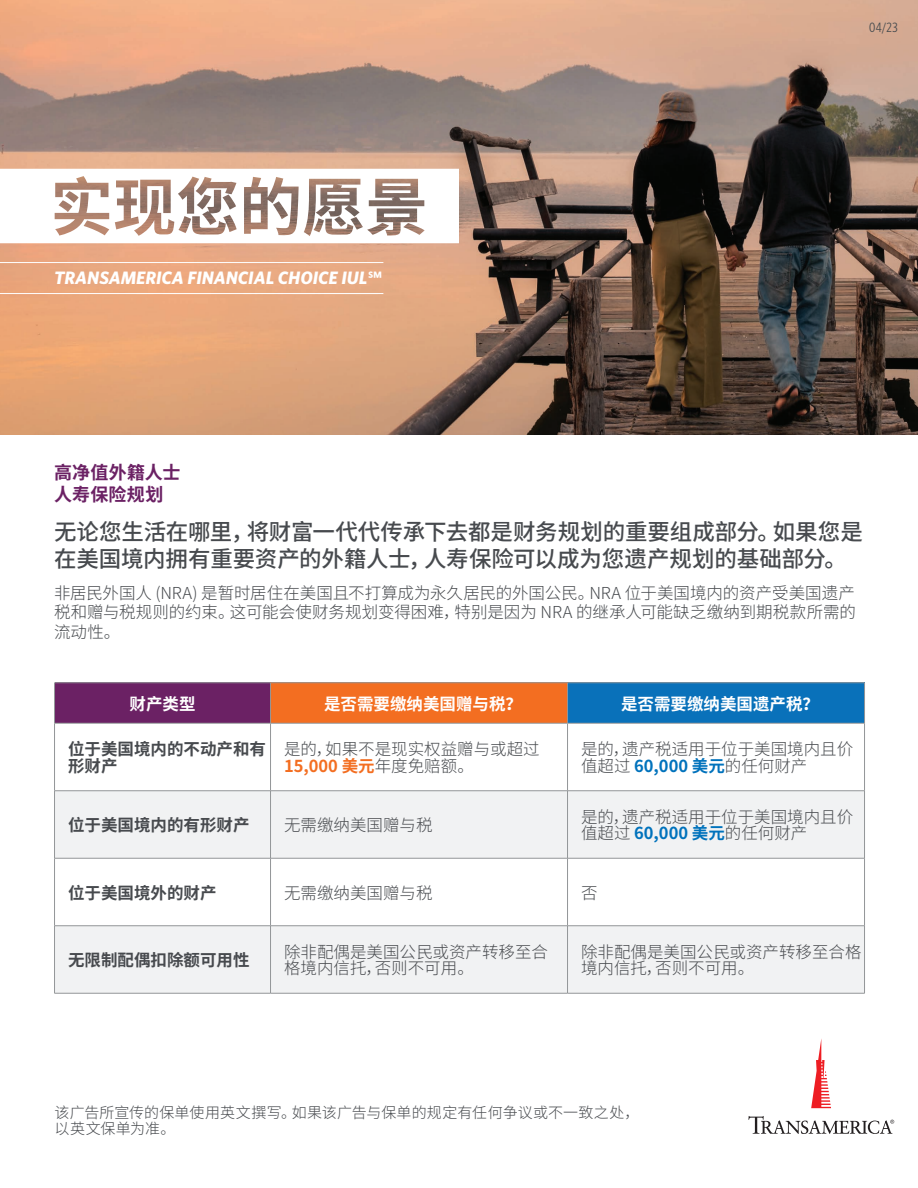
<style>
.page{position:relative;width:918px;height:1188px;background:#fff}
.page>*{position:absolute;margin:0;border:0;box-sizing:border-box;transform-origin:0 0}
.t1{font:500 22.5px/27px "Noto Sans CJ Ksc";letter-spacing:-.005em;color:#474a4e}
.t2{font:italic 700 18px "Whitney";color:#fff}
.t3{font:700 18px/21.6px "Noto Sans CJ Ksc";letter-spacing:.015em;color:#6b2164}
.t4{font:300 16.5px/16.5px "Noto Sans CJ Ksc";color:#474a4e}
.t5{font:700 16.5px/16.5px "Noto Sans CJ Ksc";color:#474a4e}
.t6{font:700 16.5px "Noto Sans CJ Ksc";color:#fff}
.t7{font:300 15px/16.5px "Noto Sans CJ Ksc";letter-spacing:.01em;color:#474a4e}
.t8{font:13.5px "Whitney Condensed";color:#464b4e}
.s1{font-style:normal}
.s2{font-weight:700;color:#f36e21}
.s3{font-weight:700;color:#0072bc}
</style>
<div class="page">
<img style="left:0;top:0;width:918px;height:434px">
<svg style="left:811px;top:1039px;width:20px;height:69px"></svg>
<svg style="left:748px;top:1116px;width:146px;height:18px"></svg>
<div style="left:55px;top:683px;width:216px;height:40px;background:#6b2164"></div>
<div style="left:271px;top:683px;width:297px;height:40px;background:#f36e21"></div>
<div style="left:568px;top:683px;width:297px;height:40px;background:#0971ba"></div>
<svg style="left:55px;top:791px;width:809px;height:202px;fill:#f1f2f3"></svg>
<hr style="left:54px;top:723px;width:217px;height:1px;background:#939698">
<hr style="left:271px;top:723px;width:297px;height:1px;background:#939698">
<hr style="left:568px;top:723px;width:296px;height:1px;background:#939698">
<hr style="left:54px;top:993px;width:217px;height:1px;background:#939698">
<hr style="left:271px;top:993px;width:297px;height:1px;background:#939698">
<hr style="left:568px;top:993px;width:297px;height:1px;background:#939698">
<hr style="left:54px;top:925px;width:217px;height:1px;background:#939698">
<hr style="left:271px;top:925px;width:297px;height:1px;background:#939698">
<hr style="left:568px;top:925px;width:296px;height:1px;background:#939698">
<hr style="left:54px;top:790px;width:217px;height:1px;background:#939698">
<hr style="left:271px;top:790px;width:297px;height:1px;background:#939698">
<hr style="left:568px;top:790px;width:296px;height:1px;background:#939698">
<hr style="left:54px;top:858px;width:217px;height:1px;background:#939698">
<hr style="left:271px;top:858px;width:297px;height:1px;background:#939698">
<hr style="left:568px;top:858px;width:296px;height:1px;background:#939698">
<hr style="left:54px;top:682px;width:217px;height:1px;background:#939698">
<hr style="left:568px;top:682px;width:297px;height:1px;background:#939698">
<hr style="left:54px;top:683px;width:1px;height:40px;background:#939698">
<hr style="left:54px;top:723px;width:1px;height:68px;background:#939698">
<hr style="left:54px;top:791px;width:1px;height:67px;background:#939698">
<hr style="left:54px;top:858px;width:1px;height:68px;background:#939698">
<hr style="left:54px;top:926px;width:1px;height:67px;background:#939698">
<hr style="left:271px;top:682px;width:297px;height:1px;background:#939698">
<hr style="left:270px;top:683px;width:1px;height:40px;background:#939698">
<hr style="left:567px;top:683px;width:1px;height:40px;background:#939698">
<hr style="left:270px;top:723px;width:1px;height:68px;background:#939698">
<hr style="left:567px;top:723px;width:1px;height:68px;background:#939698">
<hr style="left:270px;top:791px;width:1px;height:67px;background:#939698">
<hr style="left:567px;top:791px;width:1px;height:67px;background:#939698">
<hr style="left:270px;top:858px;width:1px;height:68px;background:#939698">
<hr style="left:567px;top:858px;width:1px;height:68px;background:#939698">
<hr style="left:270px;top:926px;width:1px;height:67px;background:#939698">
<hr style="left:567px;top:926px;width:1px;height:67px;background:#939698">
<hr style="left:864px;top:683px;width:1px;height:40px;background:#939698">
<hr style="left:864px;top:723px;width:1px;height:68px;background:#939698">
<hr style="left:864px;top:791px;width:1px;height:67px;background:#939698">
<hr style="left:864px;top:858px;width:1px;height:68px;background:#939698">
<hr style="left:864px;top:926px;width:1px;height:67px;background:#939698">
<hr style="left:0;top:262px;width:383px;height:1px;background:#fff">
<hr style="left:0;top:293px;width:383px;height:1px;background:#fff">
<svg style="left:0;top:169px;width:459px;height:74px"></svg>
<p class="t2" style="left:54px;top:266px;width:330px">TRANSAMERICA FINANCIAL CHOICE IUL<span class="s1">℠</span></p>
<p class="t8" style="left:869px;top:19px;width:30px">04/23</p>
<p class="t3" style="left:54px;top:462px;width:128px">高净值外籍人士人寿保险规划</p>
<h1 class="t1" style="left:54px;top:518px;width:810px">无论您生活在哪里，将财富一代代传承下去都是财务规划的重要组成部分。如果您是在美国境内拥有重要资产的外籍人士，人寿保险可以成为您遗产规划的基础部分。</h1>
<p class="t4" style="left:54px;top:583px;width:804px;line-height:19.8px;text-align:justify">非居民外国人 (NRA) 是暂时居住在美国且不打算成为永久居民的外国公民。NRA 位于美国境内的资产受美国遗产税和赠与税规则的约束。这可能会使财务规划变得困难，特别是因为 NRA 的继承人可能缺乏缴纳到期税款所需的流动性。</p>
<p class="t6" style="left:130px;top:694px;width:67px">财产类型</p>
<p class="t6" style="left:324px;top:694px;width:199px">是否需要缴纳美国赠与税？</p>
<p class="t6" style="left:621px;top:694px;width:199px">是否需要缴纳美国遗产税？</p>
<p class="t5" style="left:68px;top:741px;width:199px">位于美国境内的不动产和有形财产</p>
<p class="t4" style="left:284px;top:741px;width:257px">是的，如果不是现实权益赠与或超过<br><span class="s2">15,000 美元</span>年度免赔额。</p>
<p class="t4" style="left:581px;top:741px;width:274px">是的，遗产税适用于位于美国境内且价值超过 <span class="s3">60,000 美元</span>的任何财产</p>
<p class="t5" style="left:68px;top:817px;width:183px">位于美国境内的有形财产</p>
<p class="t4" style="left:284px;top:817px;width:150px">无需缴纳美国赠与税</p>
<p class="t4" style="left:581px;top:809px;width:274px">是的，遗产税适用于位于美国境内且价值超过 <span class="s3">60,000 美元</span>的任何财产</p>
<p class="t5" style="left:68px;top:885px;width:150px">位于美国境外的财产</p>
<p class="t4" style="left:284px;top:885px;width:150px">无需缴纳美国赠与税</p>
<p class="t4" style="left:581px;top:885px;width:18px">否</p>
<p class="t5" style="left:68px;top:952px;width:183px">无限制配偶扣除额可用性</p>
<p class="t4" style="left:284px;top:944px;width:266px">除非配偶是美国公民或资产转移至合格境内信托，否则不可用。</p>
<p class="t4" style="left:581px;top:944px;width:282px">除非配偶是美国公民或资产转移至合格境内信托，否则不可用。</p>
<p class="t7" style="left:54px;top:1104px;width:586px">该广告所宣传的保单使用英文撰写。如果该广告与保单的规定有任何争议或不一致之处，以英文保单为准。</p>
</div>
